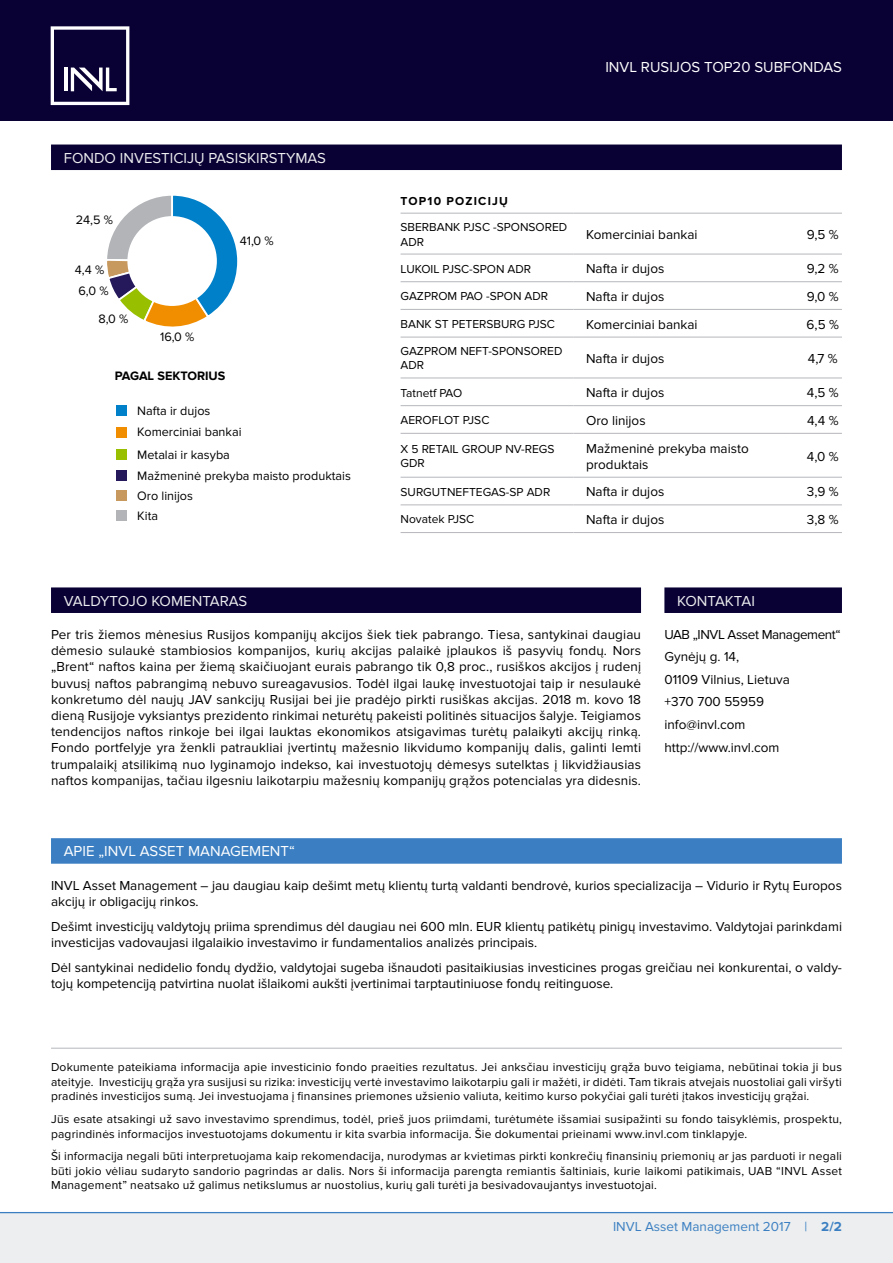
<style>
.page{position:relative;width:893px;height:1263px;background:#fff}
.page>*{position:absolute;margin:0;border:0;box-sizing:border-box;transform-origin:0 0}
.t1{font:15px "Proxima Nova";color:#eceeef}
.t2{font:15px "Proxima Nova";color:#fff}
.t3{font:13.5px/16.2px "Proxima Nova";color:#000}
.t4{font:13.5px "Proxima Nova";color:#3b7fc2}
.t5{font:12.6px/20.2px "Proxima Nova";color:#000}
.t6{font:700 12.6px "Proxima Nova";color:#000}
.t7{font:12px/14.4px "Proxima Nova";letter-spacing:.015em;color:#000}
.t8{font:700 12px "Proxima Nova";letter-spacing:.1em;color:#000}
.s1{font-weight:700}
</style>
<div class="page">
<div style="left:0;top:0;width:893px;height:120px;background:#090034"></div>
<div style="left:0;top:1212px;width:893px;height:51px;background:#eceeef"></div>
<hr style="left:0;top:1212px;width:893px;height:1px;background:#3b7fc2">
<svg style="left:51px;top:26px;width:78px;height:79px"></svg>
<hr style="left:401px;top:254px;width:172px;height:1px;background:#b6b7bb">
<hr style="left:573px;top:254px;width:218px;height:1px;background:#b6b7bb">
<hr style="left:791px;top:254px;width:51px;height:1px;background:#b6b7bb">
<hr style="left:401px;top:281px;width:172px;height:1px;background:#b6b7bb">
<hr style="left:573px;top:281px;width:218px;height:1px;background:#b6b7bb">
<hr style="left:791px;top:281px;width:51px;height:1px;background:#b6b7bb">
<hr style="left:401px;top:309px;width:172px;height:1px;background:#b6b7bb">
<hr style="left:573px;top:309px;width:218px;height:1px;background:#b6b7bb">
<hr style="left:791px;top:309px;width:51px;height:1px;background:#b6b7bb">
<hr style="left:401px;top:337px;width:172px;height:1px;background:#b6b7bb">
<hr style="left:573px;top:337px;width:218px;height:1px;background:#b6b7bb">
<hr style="left:791px;top:337px;width:51px;height:1px;background:#b6b7bb">
<hr style="left:401px;top:378px;width:172px;height:1px;background:#b6b7bb">
<hr style="left:573px;top:378px;width:218px;height:1px;background:#b6b7bb">
<hr style="left:791px;top:378px;width:51px;height:1px;background:#b6b7bb">
<hr style="left:401px;top:405px;width:172px;height:1px;background:#b6b7bb">
<hr style="left:573px;top:405px;width:218px;height:1px;background:#b6b7bb">
<hr style="left:791px;top:405px;width:51px;height:1px;background:#b6b7bb">
<hr style="left:401px;top:433px;width:172px;height:1px;background:#b6b7bb">
<hr style="left:573px;top:433px;width:218px;height:1px;background:#b6b7bb">
<hr style="left:791px;top:433px;width:51px;height:1px;background:#b6b7bb">
<hr style="left:401px;top:477px;width:172px;height:1px;background:#b6b7bb">
<hr style="left:573px;top:477px;width:218px;height:1px;background:#b6b7bb">
<hr style="left:791px;top:477px;width:51px;height:1px;background:#b6b7bb">
<hr style="left:401px;top:505px;width:172px;height:1px;background:#b6b7bb">
<hr style="left:573px;top:505px;width:218px;height:1px;background:#b6b7bb">
<hr style="left:791px;top:505px;width:51px;height:1px;background:#b6b7bb">
<hr style="left:401px;top:532px;width:172px;height:1px;background:#b6b7bb">
<hr style="left:573px;top:532px;width:218px;height:1px;background:#b6b7bb">
<hr style="left:791px;top:532px;width:51px;height:1px;background:#b6b7bb">
<hr style="left:401px;top:213px;width:172px;height:1px;background:#b6b7bb">
<hr style="left:573px;top:213px;width:218px;height:1px;background:#b6b7bb">
<hr style="left:791px;top:213px;width:51px;height:1px;background:#b6b7bb">
<div style="left:51px;top:145px;width:791px;height:25px;background:#090034"></div>
<div style="left:51px;top:838px;width:791px;height:26px;background:#3b7fc2"></div>
<div style="left:51px;top:587px;width:590px;height:26px;background:#090034"></div>
<hr style="left:51px;top:1048px;width:791px;height:1px;background:#b6b7bb">
<div style="left:664px;top:587px;width:178px;height:26px;background:#090034"></div>
<svg style="left:107px;top:195px;width:131px;height:132px"></svg>
<div style="left:127px;top:216px;width:90px;height:90px;background:#fff;border-radius:50%"></div>
<div style="left:116px;top:405px;width:11px;height:11px;background:#0080c9"></div>
<div style="left:116px;top:427px;width:11px;height:11px;background:#f18e00"></div>
<div style="left:116px;top:449px;width:11px;height:11px;background:#98bf00"></div>
<div style="left:116px;top:470px;width:11px;height:11px;background:#25185b"></div>
<div style="left:116px;top:490px;width:11px;height:11px;background:#c8995e"></div>
<div style="left:116px;top:511px;width:11px;height:10px;background:#b2b4b8"></div>
<p class="t1" style="left:64px;top:149px;width:264px">FONDO INVESTICIJŲ PASISKIRSTYMAS</p>
<p class="t5" style="left:76px;top:210px;width:39px">24,5 %</p>
<p class="t5" style="left:75px;top:260px;width:31px">4,4 %</p>
<p class="t5" style="left:78px;top:281px;width:32px">6,0 %</p>
<p class="t5" style="left:98px;top:309px;width:32px">8,0 %</p>
<p class="t5" style="left:160px;top:327px;width:36px">16,0 %</p>
<p class="t6" style="left:115px;top:369px;width:112px">PAGAL SEKTORIUS</p>
<p class="t5" style="left:137px;top:401px;width:75px">Nafta ir dujos</p>
<p class="t5" style="left:240px;top:231px;width:36px">41,0 %</p>
<p class="t5" style="left:137px;top:422px;width:106px">Komerciniai bankai</p>
<p class="t5" style="left:137px;top:445px;width:94px">Metalai ir kasyba</p>
<p class="t5" style="left:137px;top:465px;width:215px">Mažmeninė prekyba maisto produktais<br>Oro linijos</p>
<p class="t5" style="left:137px;top:506px;width:22px">Kita</p>
<p class="t2" style="left:605px;top:58px;width:238px">INVL RUSIJOS TOP20 SUBFONDAS</p>
<p class="t8" style="left:401px;top:194px;width:109px">TOP10 POZICIJŲ</p>
<p class="t7" style="left:401px;top:220px;width:168px">SBERBANK PJSC -SPONSORED<br>ADR</p>
<p class="t3" style="left:586px;top:227px;width:113px">Komerciniai bankai</p>
<p class="t3" style="left:807px;top:227px;width:33px">9,5 %</p>
<p class="t7" style="left:401px;top:262px;width:132px">LUKOIL PJSC-SPON ADR</p>
<p class="t3" style="left:586px;top:261px;width:80px">Nafta ir dujos</p>
<p class="t3" style="left:807px;top:261px;width:33px">9,2 %</p>
<p class="t7" style="left:401px;top:289px;width:149px">GAZPROM PAO -SPON ADR</p>
<p class="t3" style="left:586px;top:288px;width:80px">Nafta ir dujos</p>
<p class="t3" style="left:807px;top:288px;width:33px">9,0 %</p>
<p class="t7" style="left:401px;top:317px;width:156px">BANK ST PETERSBURG PJSC</p>
<p class="t3" style="left:586px;top:316px;width:113px">Komerciniai bankai</p>
<p class="t3" style="left:807px;top:316px;width:34px">6,5 %</p>
<p class="t7" style="left:401px;top:344px;width:163px">GAZPROM NEFT-SPONSORED<br>ADR</p>
<p class="t3" style="left:586px;top:350px;width:80px">Nafta ir dujos</p>
<p class="t3" style="left:808px;top:350px;width:32px">4,7 %</p>
<p class="t7" style="left:401px;top:385px;width:63px">Tatnetf PAO</p>
<p class="t3" style="left:586px;top:385px;width:80px">Nafta ir dujos</p>
<p class="t3" style="left:807px;top:385px;width:33px">4,5 %</p>
<p class="t7" style="left:401px;top:413px;width:90px">AEROFLOT PJSC</p>
<p class="t3" style="left:586px;top:412px;width:61px">Oro linijos</p>
<p class="t3" style="left:807px;top:412px;width:33px">4,4 %</p>
<p class="t7" style="left:401px;top:442px;width:155px">X 5 RETAIL GROUP NV-REGS<br>GDR</p>
<p class="t3" style="left:586px;top:440px;width:164px">Mažmeninė prekyba maisto produktais</p>
<p class="t3" style="left:807px;top:448px;width:33px">4,0 %</p>
<p class="t7" style="left:401px;top:485px;width:151px">SURGUTNEFTEGAS-SP ADR</p>
<p class="t3" style="left:586px;top:484px;width:80px">Nafta ir dujos</p>
<p class="t3" style="left:807px;top:484px;width:33px">3,9 %</p>
<p class="t7" style="left:401px;top:512px;width:75px">Novatek PJSC</p>
<p class="t3" style="left:586px;top:512px;width:80px">Nafta ir dujos</p>
<p class="t3" style="left:807px;top:512px;width:33px">3,8 %</p>
<p class="t1" style="left:64px;top:592px;width:185px">VALDYTOJO KOMENTARAS</p>
<p class="t3" style="left:51px;top:626px;width:592px;text-align:justify">Per tris žiemos mėnesius Rusijos kompanijų akcijos šiek tiek pabrango. Tiesa, santykinai daugiau dėmesio sulaukė stambiosios kompanijos, kurių akcijas palaikė įplaukos iš pasyvių fondų. Nors „Brent“ naftos kaina per žiemą skaičiuojant eurais pabrango tik 0,8 proc., rusiškos akcijos į rudenį buvusį naftos pabrangimą nebuvo sureagavusios. Todėl ilgai laukę investuotojai taip ir nesulaukė konkretumo dėl naujų JAV sankcijų Rusijai bei jie pradėjo pirkti rusiškas akcijas. 2018 m. kovo 18 dieną Rusijoje vyksiantys prezidento rinkimai neturėtų pakeisti politinės situacijos šalyje. Teigiamos tendencijos naftos rinkoje bei ilgai lauktas ekonomikos atsigavimas turėtų palaikyti akcijų rinką.<br>Fondo portfelyje yra ženkli patraukliai įvertintų mažesnio likvidumo kompanijų dalis, galinti lemti trumpalaikį atsilikimą nuo lyginamojo indekso, kai investuotojų dėmesys sutelktas į likvidžiausias naftos kompanijas, tačiau ilgesniu laikotarpiu mažesnių kompanijų grąžos potencialas yra didesnis.</p>
<p class="t1" style="left:677px;top:592px;width:79px">KONTAKTAI</p>
<p class="t3" style="left:664px;top:623px;width:178px;line-height:22.5px">UAB „INVL Asset Management“<br>Gynėjų g. 14,<br>01109 Vilnius, Lietuva<br>+370 700 55959 info@invl.com http://www.invl.com</p>
<p class="t2" style="left:64px;top:843px;width:233px">APIE „INVL ASSET MANAGEMENT“</p>
<p class="t3" style="left:51px;top:877px;width:792px">INVL Asset Management – jau daugiau kaip dešimt metų klientų turtą valdanti bendrovė, kurios specializacija – Vidurio ir Rytų Europos akcijų ir obligacijų rinkos.</p>
<p class="t3" style="left:51px;top:918px;width:792px">Dešimt investicijų valdytojų priima sprendimus dėl daugiau nei 600 mln. EUR klientų patikėtų pinigų investavimo. Valdytojai parinkdami investicijas vadovaujasi ilgalaikio investavimo ir fundamentalios analizės principais.</p>
<p class="t3" style="left:51px;top:959px;width:792px">Dėl santykinai nedidelio fondų dydžio, valdytojai sugeba išnaudoti pasitaikiusias investicines progas greičiau nei konkurentai, o valdy&shy;tojų kompetenciją patvirtina nuolat išlaikomi aukšti įvertinimai tarptautiniuose fondų reitinguose.</p>
<p class="t7" style="left:51px;top:1060px;width:792px;text-align:justify">Dokumente pateikiama informacija apie investicinio fondo praeities rezultatus. Jei anksčiau investicijų grąža buvo teigiama, nebūtinai tokia ji bus ateityje. Investicijų grąža yra susijusi su rizika: investicijų vertė investavimo laikotarpiu gali ir mažėti, ir didėti. Tam tikrais atvejais nuostoliai gali viršyti pradinės investicijos sumą. Jei investuojama į finansines priemones užsienio valiuta, keitimo kurso pokyčiai gali turėti įtakos investicijų grąžai.</p>
<p class="t7" style="left:51px;top:1112px;width:792px">Jūs esate atsakingi už savo investavimo sprendimus, todėl, prieš juos priimdami, turėtumėte išsamiai susipažinti su fondo taisyklėmis, prospektu, pagrindinės informacijos investuotojams dokumentu ir kita svarbia informacija. Šie dokumentai prieinami www.invl.com tinklapyje.</p>
<p class="t7" style="left:51px;top:1149px;width:792px;text-align:justify">Ši informacija negali būti interpretuojama kaip rekomendacija, nurodymas ar kvietimas pirkti konkrečių finansinių priemonių ar jas parduoti ir negali būti jokio vėliau sudaryto sandorio pagrindas ar dalis. Nors ši informacija parengta remiantis šaltiniais, kurie laikomi patikimais, UAB “INVL Asset Management” neatsako už galimus netikslumus ar nuostolius, kurių gali turėti ja besivadovaujantys investuotojai.</p>
<p class="t4" style="left:613px;top:1219px;width:230px">INVL Asset Management 2017 | <span class="s1">2/2</span></p>
</div>
